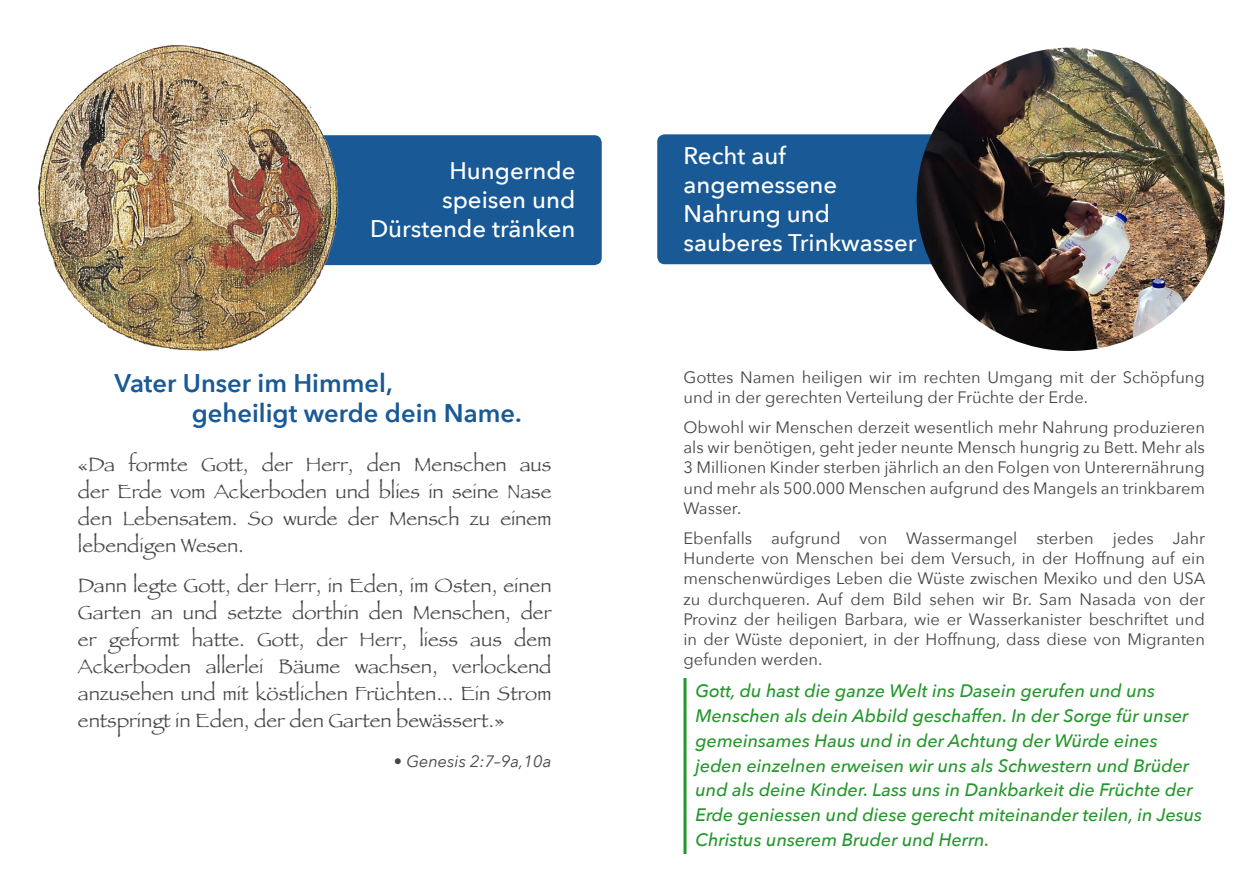
<style>
.page{position:relative;width:1259px;height:893px;background:#fff}
.page>*{position:absolute;margin:0;border:0;box-sizing:border-box;transform-origin:0 0}
.t1{font:600 25.5px "Avenir Next";color:#195996}
.Tasks{font:500 24px "Avenir Next";color:#fff}
.t2{font:20.25px/27px "Papyrus";color:#454647;text-align:justify}
.t3{font:italic 500 18px/24.8px "Avenir Next";color:#23972a}
.t4{font:16.5px/20.2px "Avenir Next";color:#454647;text-align:justify}
.t5{font:italic 16.5px "Avenir Next";color:#454647}
</style>
<div class="page">
<div style="left:292px;top:135px;width:310px;height:130px;background:#195996;border-radius:8px"></div>
<img style="left:38px;top:45px;width:307px;height:307px">
<div style="left:657px;top:134px;width:306px;height:130px;background:#195996;border-radius:8px"></div>
<img style="left:916px;top:48px;width:308px;height:303px">
<hr style="left:683px;top:678px;width:3px;height:176px;background:#23972a">
<p class="Tasks" style="left:449px;top:150px;width:127px">Hungernde</p>
<p class="Tasks" style="left:442px;top:179px;width:135px">speisen und</p>
<p class="Tasks" style="left:370px;top:208px;width:207px">Dürstende tränken</p>
<p class="t1" style="left:114px;top:361px;width:280px">Vater Unser im Himmel,</p>
<p class="t1" style="left:192px;top:391px;width:331px">geheiligt werde dein Name.</p>
<p class="t2" style="left:78px;top:451px;width:475px">«Da formte Gott, der Herr, den Menschen aus der Erde vom Ackerboden und blies in seine Nase den Lebensatem. So wurde der Mensch zu einem lebendigen Wesen.</p>
<p class="t2" style="left:78px;top:571px;width:475px">Dann legte Gott, der Herr, in Eden, im Osten, einen Garten an und setzte dorthin den Menschen, der er geformt hatte. Gott, der Herr, liess aus dem Ackerboden allerlei Bäume wachsen, verlockend anzusehen und mit köstlichen Früchten... Ein Strom entspringt in Eden, der den Garten bewässert.»</p>
<p class="t5" style="left:394px;top:747px;width:159px">• Genesis 2:7–9a,10a</p>
<p class="Tasks" style="left:683px;top:136px;width:104px">Recht auf</p>
<p class="Tasks" style="left:683px;top:164px;width:155px">angemessene</p>
<p class="Tasks" style="left:683px;top:193px;width:148px">Nahrung und</p>
<p class="Tasks" style="left:683px;top:222px;width:235px">sauberes Trinkwasser</p>
<p class="t4" style="left:683px;top:366px;width:523px">Gottes Namen heiligen wir im rechten Umgang mit der Schöpfung und in der gerechten Verteilung der Früchte der Erde.</p>
<p class="t4" style="left:683px;top:416px;width:523px">Obwohl wir Menschen derzeit wesentlich mehr Nahrung produzieren als wir benötigen, geht jeder neunte Mensch hungrig zu Bett. Mehr als 3 Millionen Kinder sterben jährlich an den Folgen von Unterernährung und mehr als 500.000 Menschen aufgrund des Mangels an trinkbarem Wasser.</p>
<p class="t4" style="left:683px;top:527px;width:523px">Ebenfalls aufgrund von Wassermangel sterben jedes Jahr Hunderte von Menschen bei dem Versuch, in der Hoffnung auf ein menschenwürdiges Leben die Wüste zwischen Mexiko und den USA zu durchqueren. Auf dem Bild sehen wir Br. Sam Nasada von der Provinz der heiligen Barbara, wie er Wasserkanister beschriftet und in der Wüste deponiert, in der Hoffnung, dass diese von Migranten gefunden werden.</p>
<p class="t3" style="left:695px;top:678px;width:508px">Gott, du hast die ganze Welt ins Dasein gerufen und uns Menschen als dein Abbild geschaffen. In der Sorge für unser gemeinsames Haus und in der Achtung der Würde eines jeden einzelnen erweisen wir uns als Schwestern und Brüder und als deine Kinder. Lass uns in Dankbarkeit die Früchte der Erde geniessen und diese gerecht miteinander teilen, in Jesus Christus unserem Bruder und Herrn.</p>
</div>
